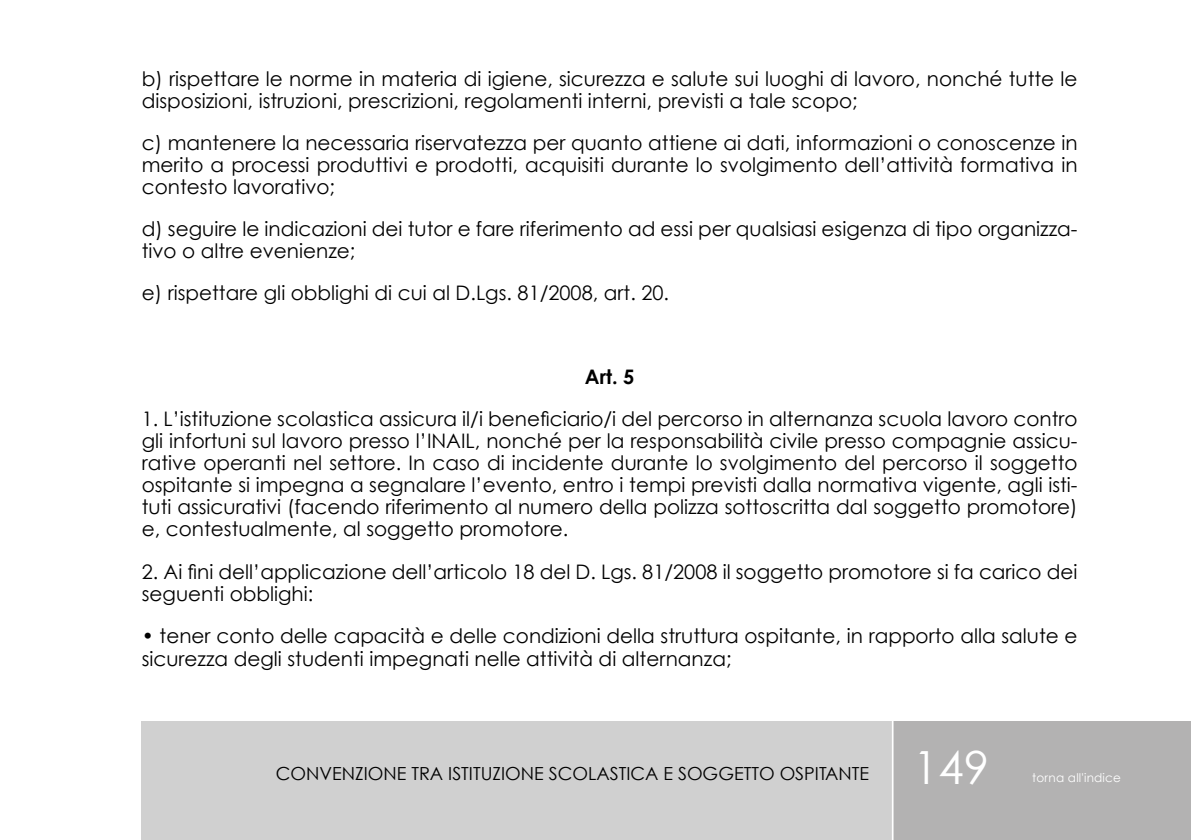
<style>
.page{position:relative;width:1191px;height:840px;background:#fff}
.page>*{position:absolute;margin:0;border:0;box-sizing:border-box;transform-origin:0 0}
.t1{font:45.6px "Century Gothic";color:#fff}
.t2{font:20px/22px "Century Gothic";color:#000}
.t3{font:700 20px "Century Gothic";color:#000}
.t4{font:18px "Century Gothic";color:#000}
.t5{font:12px "Century Gothic";letter-spacing:.015em;color:#fff}
</style>
<div class="page">
<div style="left:142px;top:720px;width:1049px;height:119px;background:#d0d0d0"></div>
<div style="left:891px;top:720px;width:300px;height:119px;background:#b3b2b2"></div>
<hr style="left:891px;top:720px;width:2px;height:119px;background:#fff">
<p class="t2" style="left:142px;top:67px;width:937px">b) rispettare le norme in materia di igiene, sicurezza e salute sui luoghi di lavoro, nonché tutte le disposizioni, istruzioni, prescrizioni, regolamenti interni, previsti a tale scopo;</p>
<p class="t2" style="left:142px;top:131px;width:937px;text-align:justify">c) mantenere la necessaria riservatezza per quanto attiene ai dati, informazioni o conoscenze in merito a processi produttivi e prodotti, acquisiti durante lo svolgimento dell’attività formativa in contesto lavorativo;</p>
<p class="t2" style="left:142px;top:217px;width:937px">d) seguire le indicazioni dei tutor e fare riferimento ad essi per qualsiasi esigenza di tipo organizza&shy;tivo o altre evenienze;</p>
<p class="t2" style="left:142px;top:281px;width:529px">e) rispettare gli obblighi di cui al D.Lgs. 81/2008, art. 20.</p>
<p class="t3" style="left:585px;top:364px;width:51px">Art. 5</p>
<p class="t2" style="left:142px;top:407px;width:937px;text-align:justify">1. L’istituzione scolastica assicura il/i beneficiario/i del percorso in alternanza scuola lavoro contro gli infortuni sul lavoro presso l’INAIL, nonché per la responsabilità civile presso compagnie assicu&shy;rative operanti nel settore. In caso di incidente durante lo svolgimento del percorso il soggetto ospitante si impegna a segnalare l’evento, entro i tempi previsti dalla normativa vigente, agli isti&shy;tuti assicurativi (facendo riferimento al numero della polizza sottoscritta dal soggetto promotore) e, contestualmente, al soggetto promotore.</p>
<p class="t2" style="left:142px;top:559px;width:937px">2. Ai fini dell’applicazione dell’articolo 18 del D. Lgs. 81/2008 il soggetto promotore si fa carico dei seguenti obblighi:</p>
<p class="t2" style="left:142px;top:623px;width:937px;line-height:23px">• tener conto delle capacità e delle condizioni della struttura ospitante, in rapporto alla salute e sicurezza degli studenti impegnati nelle attività di alternanza;</p>
<p class="t4" style="left:276px;top:762px;width:595px">CONVENZIONE TRA ISTITUZIONE SCOLASTICA E SOGGETTO OSPITANTE</p>
<h1 class="t1" style="left:913px;top:739px;width:77px">149</h1>
<p class="t5" style="left:1032px;top:770px;width:90px">torna all'indice</p>
</div>
